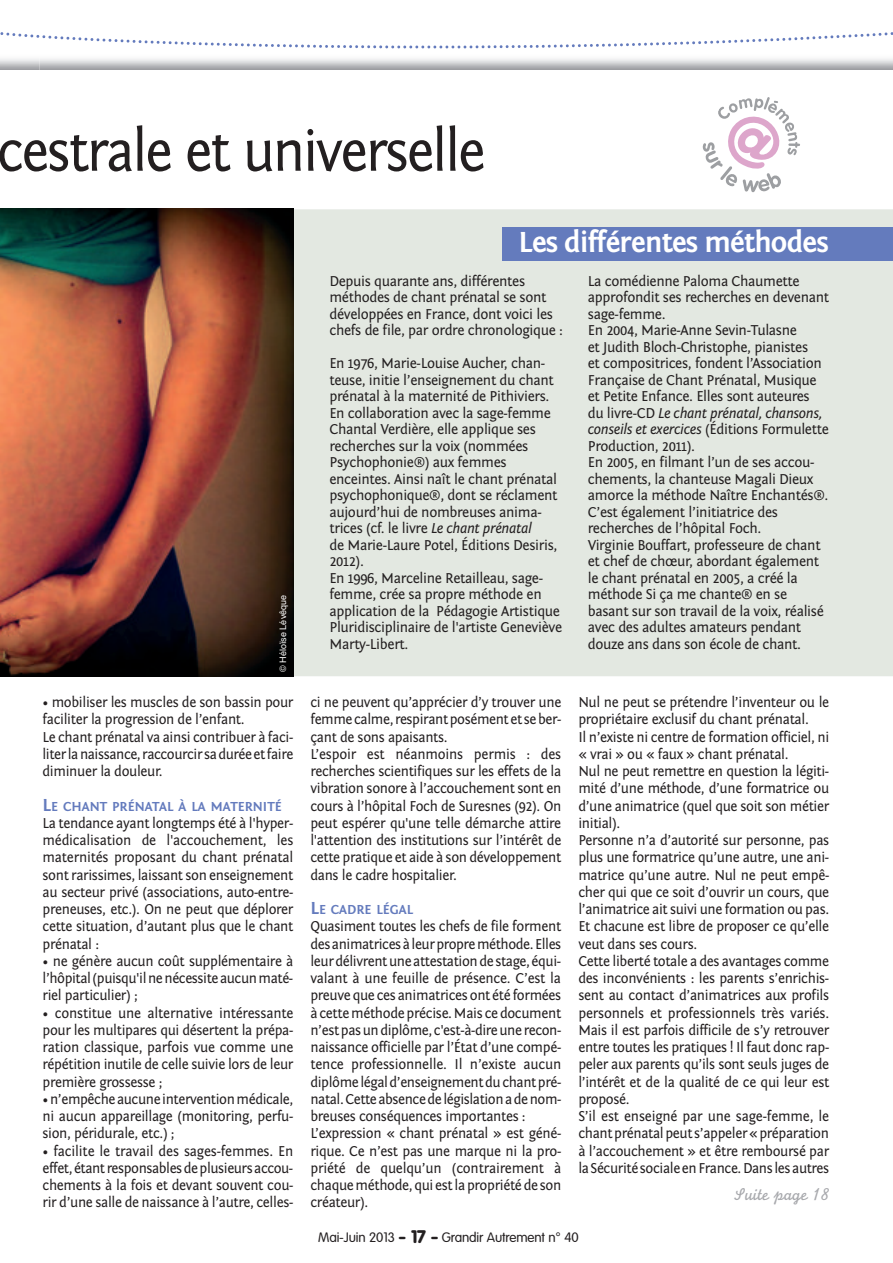
<style>
.page{position:relative;width:893px;height:1263px;background:#fff}
.page>*{position:absolute;margin:0;border:0;box-sizing:border-box;transform-origin:0 0}
.t1{font:60.3px "Fontin Sans";letter-spacing:-.045em;color:#231f20;scale:.94 1}
.t2{font:700 30px "Fontin Sans";letter-spacing:-.025em;color:#fff}
.t3{font:18px "Monoline Script MT Std";color:#a8a9ad}
.t4{font:15px/17.2px "Fontin Sans";letter-spacing:-.025em;color:#231f20;text-align:justify;scale:.95 1}
.t5{font:15px/16.5px "Fontin Sans";letter-spacing:-.025em;color:#231f20}
.t6{font:700 13.5px "Fontin Sans";color:#647bbd}
.t7{font:300 13.5px "VAG Rounded";letter-spacing:-.01em;color:#231f20}
.t8{font:9px "Helvetica";color:#fff}
.s1{font-size:18px}
.s2{font-style:italic}
.s3{font-weight:900;font-size:18px}
</style>
<div class="page">
<div style="left:293px;top:209px;width:599px;height:467px;background:#e3e8e1"></div>
<div style="left:502px;top:227px;width:390px;height:33px;background:#647bbd"></div>
<img style="left:0;top:209px;width:293px;height:467px">
<svg style="left:0;top:32px;width:892px;height:161px"></svg>
<h1 class="t1" style="left:-3px;top:118px;width:522px">cestrale et universelle</h1>
<h2 class="t2" style="left:519px;top:226px;width:312px">Les différentes méthodes</h2>
<p class="t8" style="left:276px;top:672px;width:78px;rotate:-90deg">© Héloïse Lévêque</p>
<p class="t4" style="left:43px;top:694px;width:266px;text-align:left">• mobiliser les muscles de son bassin pour faciliter la progression de l’enfant.<br>Le chant prénatal va ainsi contribuer à faci&shy;liter la naissance, raccourcir sa durée et faire diminuer la douleur.</p>
<p class="t6" style="left:43px;top:799px;width:241px"><span class="s1">L</span>E CHANT PRÉNATAL À LA MATERNITÉ</p>
<p class="t4" style="left:43px;top:814px;width:266px">La tendance ayant longtemps été à l'hyper&shy;médicalisation de l'accouchement, les maternités proposant du chant prénatal sont rarissimes, laissant son enseignement au secteur privé (associations, auto-entre&shy;preneuses, etc.). On ne peut que déplorer cette situation, d’autant plus que le chant prénatal :</p>
<p class="t4" style="left:43px;top:952px;width:266px">• ne génère aucun coût supplémentaire à l’hôpital (puisqu'il ne nécessite aucun maté&shy;riel particulier) ;</p>
<p class="t4" style="left:43px;top:1004px;width:266px">• constitue une alternative intéressante pour les multipares qui désertent la prépa&shy;ration classique, parfois vue comme une répétition inutile de celle suivie lors de leur première grossesse ;</p>
<p class="t4" style="left:43px;top:1090px;width:266px">• n’empêche aucune intervention médicale, ni aucun appareillage (monitoring, perfu&shy;sion, péridurale, etc.) ;</p>
<p class="t4" style="left:43px;top:1142px;width:266px">• facilite le travail des sages-femmes. En effet, étant responsables de plusieurs accou&shy;chements à la fois et devant souvent cou&shy;rir d’une salle de naissance à l’autre, celles-</p>
<p class="t5" style="left:329px;top:273px;width:235px">Depuis quarante ans, différentes méthodes de chant prénatal se sont développées en France, dont voici les chefs de file, par ordre chronologique :</p>
<p class="t5" style="left:329px;top:355px;width:234px">En 1976, Marie-Louise Aucher, chan&shy;teuse, initie l’enseignement du chant prénatal à la maternité de Pithiviers.<br>En collaboration avec la sage-femme Chantal Verdière, elle applique ses recherches sur la voix (nommées Psychophonie®) aux femmes enceintes. Ainsi naît le chant prénatal psychophonique®, dont se réclament aujourd’hui de nombreuses anima&shy;trices (cf. le livre <span class="s2">Le chant prénatal<br></span>de Marie-Laure Potel, Éditions Desiris, 2012).<br>En 1996, Marceline Retailleau, sage&shy;femme, crée sa propre méthode en application de la Pédagogie Artistique Pluridisciplinaire de l'artiste Geneviève Marty-Libert.</p>
<p class="t5" style="left:588px;top:273px;width:243px">La comédienne Paloma Chaumette approfondit ses recherches en devenant sage-femme.<br>En 2004, Marie-Anne Sevin-Tulasne<br>et Judith Bloch-Christophe, pianistes<br>et compositrices, fondent l’Association Française de Chant Prénatal, Musique et Petite Enfance. Elles sont auteures du livre-CD <span class="s2">Le chant prénatal, chansons, conseils et exercices</span> (Éditions Formulette Production, 2011).<br>En 2005, en filmant l’un de ses accou&shy;chements, la chanteuse Magali Dieux amorce la méthode Naître Enchantés®.<br>C’est également l’initiatrice des recherches de l’hôpital Foch.<br>Virginie Bouffart, professeure de chant et chef de chœur, abordant également le chant prénatal en 2005, a créé la méthode Si ça me chante® en se basant sur son travail de la voix, réalisé avec des adultes amateurs pendant douze ans dans son école de chant.</p>
<p class="t4" style="left:310px;top:694px;width:266px;text-align:left">ci ne peuvent qu’apprécier d’y trouver une femme calme, respirant posément et se ber&shy;çant de sons apaisants.<br>L’espoir est néanmoins permis : des recherches scientifiques sur les effets de la vibration sonore à l’accouchement sont en cours à l’hôpital Foch de Suresnes (92). On peut espérer qu'une telle démarche attire l'attention des institutions sur l’intérêt de cette pratique et aide à son développement dans le cadre hospitalier.</p>
<p class="t6" style="left:310px;top:902px;width:104px"><span class="s1">L</span>E CADRE LÉGAL</p>
<p class="t4" style="left:310px;top:918px;width:266px;text-align:left">Quasiment toutes les chefs de file forment des animatrices à leur propre méthode. Elles leur délivrent une attestation de stage, équi&shy;valant à une feuille de présence. C’est la preuve que ces animatrices ont été formées à cette méthode précise. Mais ce document n’est pas un diplôme, c'est-à-dire une recon&shy;naissance officielle par l’État d’une compé&shy;tence professionnelle. Il n’existe aucun diplôme légal d’enseignement du chant pré&shy;natal. Cette absence de législation a de nom&shy;breuses conséquences importantes :<br>L’expression « chant prénatal » est géné&shy;rique. Ce n’est pas une marque ni la pro&shy;priété de quelqu’un (contrairement à chaque méthode, qui est la propriété de son créateur).</p>
<p class="t4" style="left:578px;top:694px;width:266px;text-align:left">Nul ne peut se prétendre l’inventeur ou le propriétaire exclusif du chant prénatal.<br>Il n’existe ni centre de formation officiel, ni « vrai » ou « faux » chant prénatal.<br>Nul ne peut remettre en question la légiti&shy;mité d’une méthode, d’une formatrice ou d’une animatrice (quel que soit son métier initial).<br>Personne n’a d’autorité sur personne, pas plus une formatrice qu’une autre, une ani&shy;matrice qu’une autre. Nul ne peut empê&shy;cher qui que ce soit d’ouvrir un cours, que l’animatrice ait suivi une formation ou pas.<br>Et chacune est libre de proposer ce qu’elle veut dans ses cours.<br>Cette liberté totale a des avantages comme des inconvénients : les parents s’enrichis&shy;sent au contact d’animatrices aux profils personnels et professionnels très variés.<br>Mais il est parfois difficile de s’y retrouver entre toutes les pratiques ! Il faut donc rap&shy;peler aux parents qu’ils sont seuls juges de l’intérêt et de la qualité de ce qui leur est proposé.<br>S’il est enseigné par une sage-femme, le chant prénatal peut s’appeler « préparation à l’accouchement » et être remboursé par la Sécurité sociale en France. Dans les autres</p>
<p class="t3" style="left:734px;top:1184px;width:97px">Suite page 18</p>
<p class="t7" style="left:318px;top:1229px;width:262px">Mai-Juin 2013 <span class="s3">- 17 -</span> Grandir Autrement n° 40</p>
</div>
